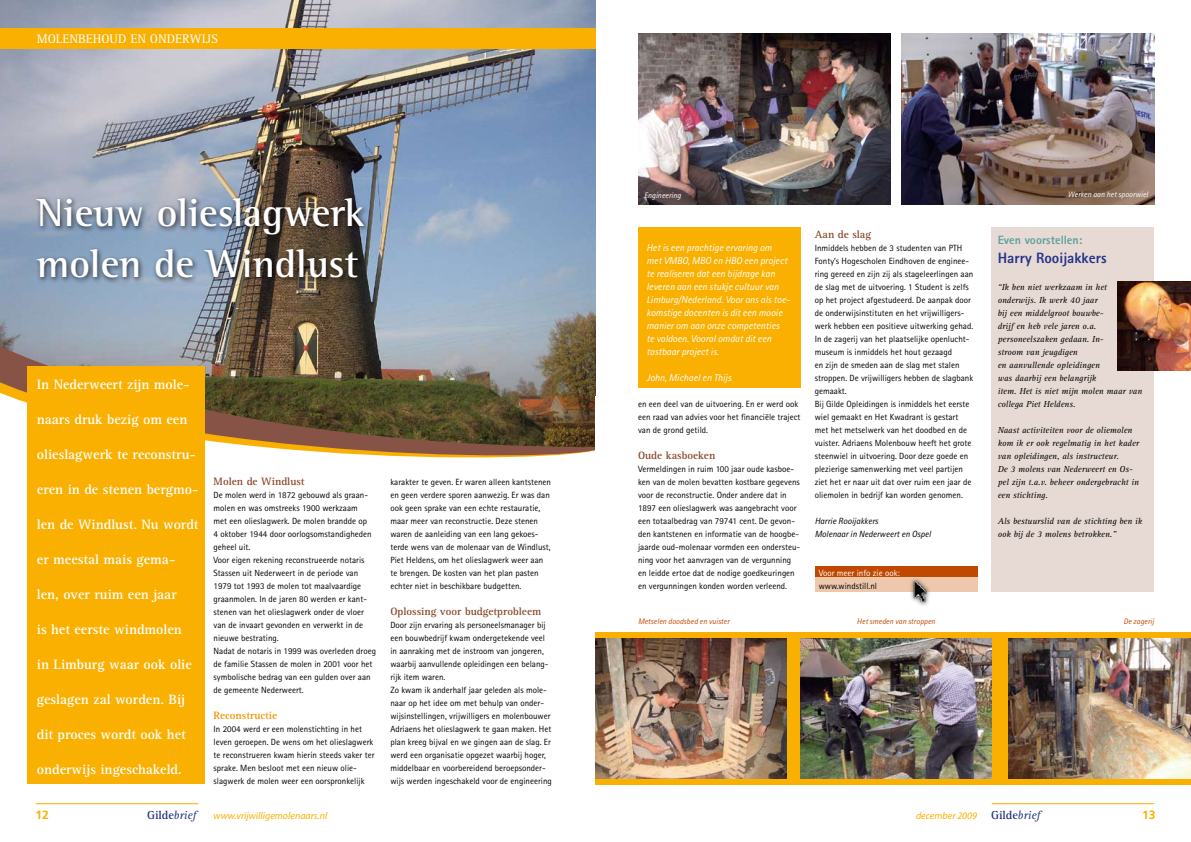
<style>
.page{position:relative;width:1191px;height:842px;background:#fff}
.page>*{position:absolute;margin:0;border:0;box-sizing:border-box;transform-origin:0 0}
.t1{font:700 40px/51px "Rotis Semi Serif";color:#fff}
.t2{font:800 15px "Rotis Sans Serif";color:#243489}
.t3{font:700 14px "Rotis Serif";color:#fff}
.t4{font:13px "Rotis Serif";color:#fff}
.t5{font:800 12px "Rotis Sans Serif";color:#5ea19e}
.t6{font:700 12px "Rotis Serif";color:#253482}
.t7{font:700 12px "Frutiger";color:#f9b000}
.t8{font:700 11px "Rotis Serif";color:#884629}
.t9{font:700 11px "Rotis Serif";color:#f39100}
.t10{font:italic 10px/13px "Rotis Sans Serif";color:#fff}
.t11{font:italic 10px "Myriad";color:#f9b000}
.t12{font:9px/13px "Rotis Sans Serif";color:#000}
.t13{font:italic 9px/13px "Rotis Serif";color:#000}
.t14{font:italic 9px/13px "Rotis Sans Serif";color:#000}
.t15{font:9px "Rotis Sans Serif";color:#fff}
.t16{font:italic 8px "Rotis Sans Serif";color:#c04902}
.t17{font:italic 8px "Rotis Sans Serif";color:#fff}
.s1{font-weight:400;font-style:italic}
.s2{font-family:"Rotis Serif";font-weight:700;font-style:normal;font-size:12px;color:#253482}
.s3{font-family:"Rotis Serif";font-size:12px;color:#253482}
</style>
<div class="page">
<hr style="left:36px;top:803px;width:162px;height:1px;background:#f9b000">
<div style="left:595px;top:633px;width:596px;height:152px;background:#f9b000"></div>
<hr style="left:991px;top:803px;width:163px;height:1px;background:#f9b000">
<div style="left:991px;top:227px;width:163px;height:364px;background:#e7dad5"></div>
<img style="left:0;top:0;width:595px;height:241px">
<div style="left:0;top:29px;width:595px;height:20px;background:#f9b000"></div>
<img style="left:901px;top:33px;width:253px;height:171px">
<img style="left:638px;top:33px;width:252px;height:171px">
<img style="left:0;top:241px;width:596px;height:225px">
<div style="left:27px;top:366px;width:177px;height:418px;background:#f9b000"></div>
<div style="left:638px;top:227px;width:162px;height:161px;background:#f9b000"></div>
<img style="left:595px;top:639px;width:191px;height:140px">
<img style="left:800px;top:639px;width:191px;height:140px">
<img style="left:1008px;top:639px;width:183px;height:140px">
<img style="left:1117px;top:281px;width:74px;height:89px">
<div style="left:814px;top:566px;width:163px;height:11px;background:#c04902"></div>
<div style="left:814px;top:577px;width:163px;height:14px;background:#eec8ad"></div>
<div style="left:909px;top:576px;width:42px;height:42px;background:#000;opacity:.75"></div>
<img style="left:910px;top:578px;width:18px;height:26px">
<div style="left:595px;top:396px;width:14px;height:79px;background:#fff"></div>
<div style="left:33px;top:194px;width:556px;height:130px;background:#000;opacity:.75"></div>
<h3 class="t4" style="left:37px;top:31px;width:183px">MOLENBEHOUD EN ONDERWIJS</h3>
<h1 class="t1" style="left:37px;top:186px;width:329px">Nieuw olieslagwerk molen de Windlust</h1>
<h3 class="t3" style="left:37px;top:376px;width:154px">In Nederweert zijn mole-</h3>
<h3 class="t3" style="left:37px;top:411px;width:152px">naars druk bezig om een</h3>
<h3 class="t3" style="left:37px;top:446px;width:161px">olieslagwerk te reconstru-</h3>
<h3 class="t3" style="left:37px;top:481px;width:163px">eren in de stenen bergmo-</h3>
<h3 class="t3" style="left:37px;top:516px;width:163px">len de Windlust. Nu wordt</h3>
<h3 class="t3" style="left:37px;top:551px;width:140px">er meestal mais gema-</h3>
<h3 class="t3" style="left:37px;top:586px;width:141px">len, over ruim een jaar</h3>
<h3 class="t3" style="left:37px;top:621px;width:147px">is het eerste windmolen</h3>
<h3 class="t3" style="left:37px;top:656px;width:156px">in Limburg waar ook olie</h3>
<h3 class="t3" style="left:37px;top:691px;width:150px">geslagen zal worden. Bij</h3>
<h3 class="t3" style="left:37px;top:726px;width:150px">dit proces wordt ook het</h3>
<h3 class="t3" style="left:37px;top:761px;width:146px">onderwijs ingeschakeld.</h3>
<p class="t8" style="left:214px;top:474px;width:92px">Molen de Windlust</p>
<p class="t12" style="left:214px;top:488px;width:164px">De molen werd in 1872 gebouwd als graan&shy;molen en was omstreeks 1900 werkzaam<br>met een olieslagwerk. De molen brandde op<br>4 oktober 1944 door oorlogsomstandigheden geheel uit.<br>Voor eigen rekening reconstrueerde notaris Stassen uit Nederweert in de periode van 1979 tot 1993 de molen tot maalvaardige graanmolen. In de jaren 80 werden er kant&shy;stenen van het olieslagwerk onder de vloer van de invaart gevonden en verwerkt in de nieuwe bestrating.<br>Nadat de notaris in 1999 was overleden droeg de familie Stassen de molen in 2001 voor het symbolische bedrag van een gulden over aan de gemeente Nederweert.</p>
<p class="t9" style="left:214px;top:708px;width:65px">Reconstructie</p>
<p class="t12" style="left:214px;top:722px;width:162px">In 2004 werd er een molenstichting in het leven geroepen. De wens om het olieslagwerk te reconstrueren kwam hierin steeds vaker ter sprake. Men besloot met een nieuw olie&shy;slagwerk de molen weer een oorspronkelijk</p>
<p class="t12" style="left:390px;top:475px;width:162px">karakter te geven. Er waren alleen kantstenen en geen verdere sporen aanwezig. Er was dan ook geen sprake van een echte restauratie, maar meer van reconstructie. Deze stenen waren de aanleiding van een lang gekoes&shy;terde wens van de molenaar van de Windlust, Piet Heldens, om het olieslagwerk weer aan te brengen. De kosten van het plan pasten echter niet in beschikbare budgetten.</p>
<p class="t8" style="left:390px;top:604px;width:152px">Oplossing voor budgetprobleem</p>
<p class="t12" style="left:390px;top:618px;width:163px">Door zijn ervaring als personeelsmanager bij een bouwbedrijf kwam ondergetekende veel in aanraking met de instroom van jongeren, waarbij aanvullende opleidingen een belang&shy;rijk item waren.<br>Zo kwam ik anderhalf jaar geleden als mole&shy;naar op het idee om met behulp van onder&shy;wijsinstellingen, vrijwilligers en molenbouwer Adriaens het olieslagwerk te gaan maken. Het plan kreeg bijval en we gingen aan de slag. Er werd een organisatie opgezet waarbij hoger, middelbaar en voorbereidend beroepsonder&shy;wijs werden ingeschakeld voor de engineering</p>
<p class="t17" style="left:644px;top:190px;width:38px">Engineering</p>
<p class="t10" style="left:646px;top:241px;width:145px">Het is een prachtige ervaring om<br>met VMBO, MBO en HBO een project te realiseren dat een bijdrage kan leveren aan een stukje cultuur van<br>Limburg/Nederland. Voor ons als toe&shy;komstige docenten is dit een mooie manier om aan onze competenties<br>te voldoen. Vooral omdat dit een tastbaar project is.</p>
<p class="t10" style="left:646px;top:371px;width:86px">John, Michael en Thijs</p>
<p class="t12" style="left:638px;top:397px;width:164px">en een deel van de uitvoering. En er werd ook een raad van advies voor het financiële traject van de grond getild.</p>
<p class="t8" style="left:638px;top:448px;width:79px">Oude kasboeken</p>
<p class="t12" style="left:638px;top:462px;width:164px">Vermeldingen in ruim 100 jaar oude kasboe&shy;ken van de molen bevatten kostbare gegevens voor de reconstructie. Onder andere dat in 1897 een olieslagwerk was aangebracht voor een totaalbedrag van 79741 cent. De gevon&shy;den kantstenen en informatie van de hoogbe&shy;jaarde oud-molenaar vormden een ondersteu&shy;ning voor het aanvragen van de vergunning en leidde ertoe dat de nodige goedkeuringen en vergunningen konden worden verleend.</p>
<p class="t8" style="left:814px;top:227px;width:58px">Aan de slag</p>
<p class="t12" style="left:814px;top:241px;width:160px">Inmiddels hebben de 3 studenten van PTH Fonty’s Hogescholen Eindhoven de enginee&shy;ring gereed en zijn zij als stageleerlingen aan de slag met de uitvoering. 1 Student is zelfs op het project afgestudeerd. De aanpak door de onderwijsinstituten en het vrijwilligers&shy;werk hebben een positieve uitwerking gehad.<br>In de zagerij van het plaatselijke openlucht&shy;museum is inmiddels het hout gezaagd<br>en zijn de smeden aan de slag met stalen stroppen. De vrijwilligers hebben de slagbank gemaakt.<br>Bij Gilde Opleidingen is inmiddels het eerste wiel gemaakt en Het Kwadrant is gestart met het metselwerk van het doodbed en de vuister. Adriaens Molenbouw heeft het grote steenwiel in uitvoering. Door deze goede en plezierige samenwerking met veel partijen ziet het er naar uit dat over ruim een jaar de oliemolen in bedrijf kan worden genomen.</p>
<p class="t14" style="left:814px;top:514px;width:118px">Harrie Rooijakkers<br>Molenaar in Nederweert en Ospel</p>
<p class="t15" style="left:819px;top:567px;width:83px">Voor meer info zie ook:</p>
<p class="t12" style="left:819px;top:579px;width:60px">www.windstill.nl</p>
<p class="t17" style="left:1068px;top:190px;width:82px">Werken aan het spoorwiel</p>
<h3 class="t5" style="left:997px;top:232px;width:86px">Even voorstellen:</h3>
<h2 class="t2" style="left:997px;top:248px;width:110px">Harry Rooijakkers</h2>
<p class="t13" style="left:997px;top:280px;width:146px">“Ik ben niet werkzaam in het onderwijs. Ik werk 40 jaar<br>bij een middelgroot bouwbe-<br>drijf en heb vele jaren o.a. personeelszaken gedaan. In-<br>stroom van jeugdigen<br>en aanvullende opleidingen<br>was daarbij een belangrijk<br>item. Het is niet mijn molen maar van collega Piet Heldens.</p>
<p class="t13" style="left:997px;top:423px;width:143px">Naast activiteiten voor de oliemolen kom ik er ook regelmatig in het kader van opleidingen, als instructeur.<br>De 3 molens van Nederweert en Os&shy;pel zijn t.a.v. beheer ondergebracht in een stichting.</p>
<p class="t13" style="left:997px;top:514px;width:146px">Als bestuurslid van de stichting ben ik ook bij de 3 molens betrokken.”</p>
<p class="t16" style="left:638px;top:616px;width:93px">Metselen doodsbed en vuister</p>
<p class="t16" style="left:857px;top:616px;width:80px">Het smeden van stroppen</p>
<p class="t16" style="left:1123px;top:616px;width:32px">De zagerij</p>
<h3 class="t7" style="left:35px;top:808px;width:15px">12</h3>
<h3 class="t6" style="left:147px;top:808px;width:51px">Gilde<span class="s1">brief</span></h3>
<p class="t11" style="left:214px;top:811px;width:115px">www.vrijwilligemolenaars.nl</p>
<p class="t11" style="left:916px;top:811px;width:126px">december 2009 <span class="s2">Gilde</span><span class="s3">brief</span></p>
<h3 class="t7" style="left:1142px;top:808px;width:15px">13</h3>
</div>
